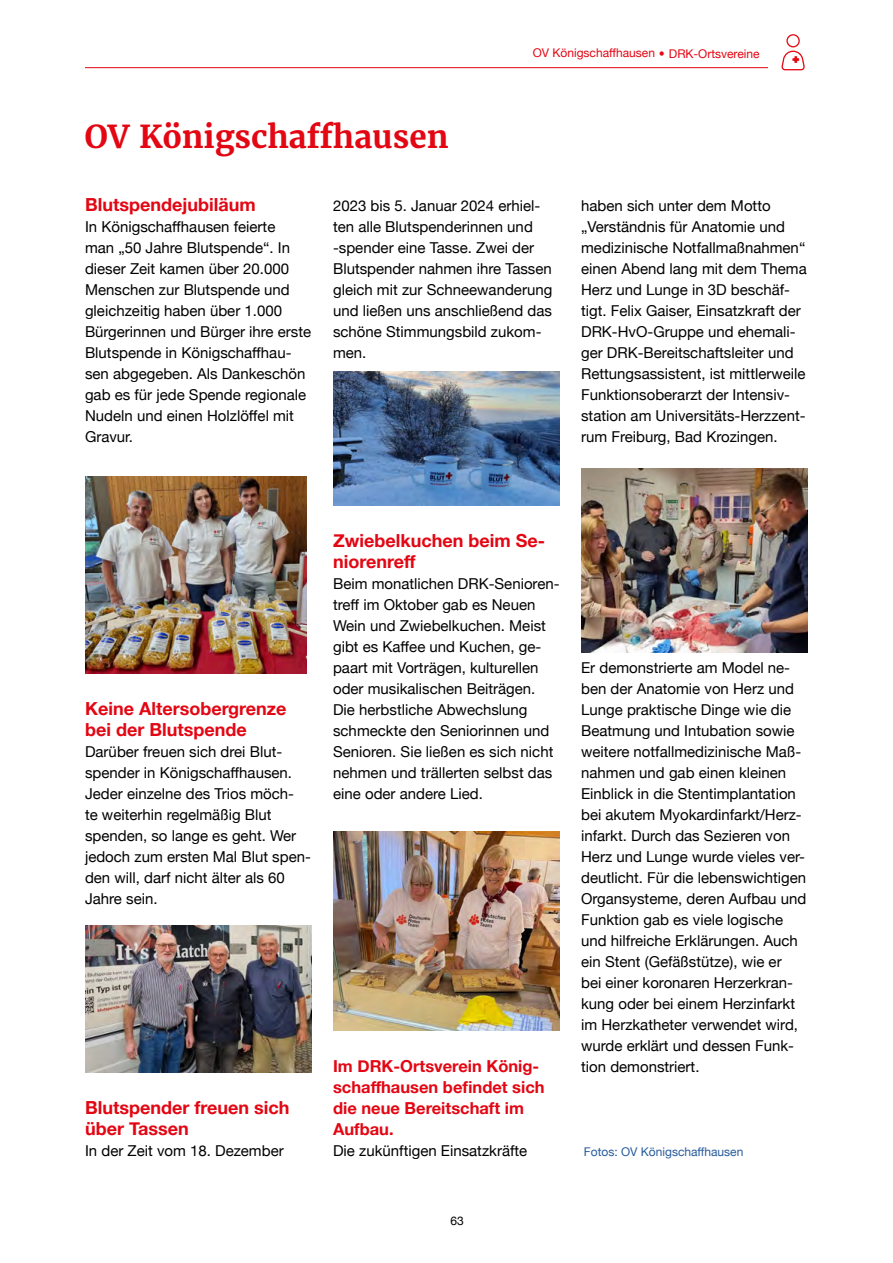
<style>
.page{position:relative;width:893px;height:1263px;background:#fff}
.page>*{position:absolute;margin:0;border:0;box-sizing:border-box;transform-origin:0 0}
.t1{font:700 31.5px "Merriweather";color:#e30613}
.t2{font:700 18px/21px "Helvetica Neue";color:#e30613}
.t3{font:700 16.5px/21px "Helvetica Neue";color:#e30613}
.t4{font:15px/21px "Helvetica Neue";color:#000}
.t5{font:12px "Helvetica Neue";color:#e30613}
.t6{font:12px "Helvetica Neue";color:#275b9b}
.t7{font:12px "Helvetica Neue";color:#000}
</style>
<div class="page">
<svg style="left:781px;top:34px;width:24px;height:37px"></svg>
<hr style="left:85px;top:67px;width:683px;height:1px;background:#e30613">
<img style="left:85px;top:477px;width:221px;height:196px">
<img style="left:85px;top:925px;width:227px;height:147px">
<img style="left:333px;top:371px;width:227px;height:134px">
<img style="left:333px;top:832px;width:227px;height:198px">
<img style="left:581px;top:468px;width:227px;height:184px">
<h1 class="t1" style="left:85px;top:117px;width:365px">OV Königschaffhausen</h1>
<p class="t5" style="left:533px;top:44px;width:228px">OV Königschaffhausen DRK-Ortsvereine</p>
<p class="t2" style="left:85px;top:195px;width:172px">Blutspendejubiläum</p>
<p class="t4" style="left:85px;top:217px;width:228px">In Königschaffhausen feierte<br>man „50 Jahre Blutspende“. In dieser Zeit kamen über 20.000<br>Menschen zur Blutspende und gleichzeitig haben über 1.000<br>Bürgerinnen und Bürger ihre erste<br>Blutspende in Königschaffhau&shy;sen abgegeben. Als Dankeschön gab es für jede Spende regionale<br>Nudeln und einen Holzlöffel mit<br>Gravur.</p>
<p class="t4" style="left:333px;top:196px;width:221px">2023 bis 5. Januar 2024 erhiel&shy;ten alle Blutspenderinnen und -spender eine Tasse. Zwei der<br>Blutspender nahmen ihre Tassen gleich mit zur Schneewanderung und ließen uns anschließend das schöne Stimmungsbild zukom&shy;men.</p>
<p class="t4" style="left:581px;top:196px;width:227px">haben sich unter dem Motto „Verständnis für Anatomie und medizinische Notfallmaßnahmen“ einen Abend lang mit dem Thema<br>Herz und Lunge in 3D beschäf&shy;tigt. Felix Gaiser, Einsatzkraft der<br>DRK-HvO-Gruppe und ehemali&shy;ger DRK-Bereitschaftsleiter und<br>Rettungsassistent, ist mittlerweile<br>Funktionsoberarzt der Intensiv&shy;station am Universitäts-Herzzent&shy;rum Freiburg, Bad Krozingen.</p>
<p class="t2" style="left:85px;top:699px;width:203px">Keine Altersobergrenze bei der Blutspende</p>
<p class="t4" style="left:85px;top:742px;width:227px">Darüber freuen sich drei Blut&shy;spender in Königschaffhausen.<br>Jeder einzelne des Trios möch-<br>te weiterhin regelmäßig Blut spenden, so lange es geht. Wer jedoch zum ersten Mal Blut spen&shy;den will, darf nicht älter als 60<br>Jahre sein.</p>
<p class="t2" style="left:85px;top:1098px;width:206px">Blutspender freuen sich über Tassen</p>
<p class="t4" style="left:85px;top:1141px;width:200px">In der Zeit vom 18. Dezember</p>
<p class="t2" style="left:333px;top:531px;width:213px">Zwiebelkuchen beim Se&shy;niorenreff</p>
<p class="t4" style="left:333px;top:574px;width:228px">Beim monatlichen DRK-Senioren&shy;treff im Oktober gab es Neuen<br>Wein und Zwiebelkuchen. Meist gibt es Kaffee und Kuchen, ge&shy;paart mit Vorträgen, kulturellen oder musikalischen Beiträgen.<br>Die herbstliche Abwechslung schmeckte den Seniorinnen und<br>Senioren. Sie ließen es sich nicht nehmen und trällerten selbst das eine oder andere Lied.</p>
<p class="t3" style="left:333px;top:1056px;width:213px">Im DRK-Ortsverein König&shy;schaffhausen befindet sich die neue Bereitschaft im<br>Aufbau.</p>
<p class="t4" style="left:333px;top:1141px;width:196px">Die zukünftigen Einsatzkräfte</p>
<p class="t4" style="left:581px;top:658px;width:227px">Er demonstrierte am Model ne&shy;ben der Anatomie von Herz und<br>Lunge praktische Dinge wie die<br>Beatmung und Intubation sowie weitere notfallmedizinische Maß&shy;nahmen und gab einen kleinen<br>Einblick in die Stentimplantation bei akutem Myokardinfarkt/Herz&shy;infarkt. Durch das Sezieren von<br>Herz und Lunge wurde vieles ver&shy;deutlicht. Für die lebenswichtigen<br>Organsysteme, deren Aufbau und<br>Funktion gab es viele logische und hilfreiche Erklärungen. Auch ein Stent (Gefäßstütze), wie er<br>bei einer koronaren Herzerkran&shy;kung oder bei einem Herzinfarkt im Herzkatheter verwendet wird, wurde erklärt und dessen Funk&shy;tion demonstriert.</p>
<p class="t6" style="left:584px;top:1143px;width:161px">Fotos: OV Königschaffhausen</p>
<p class="t7" style="left:450px;top:1212px;width:15px">63</p>
</div>
